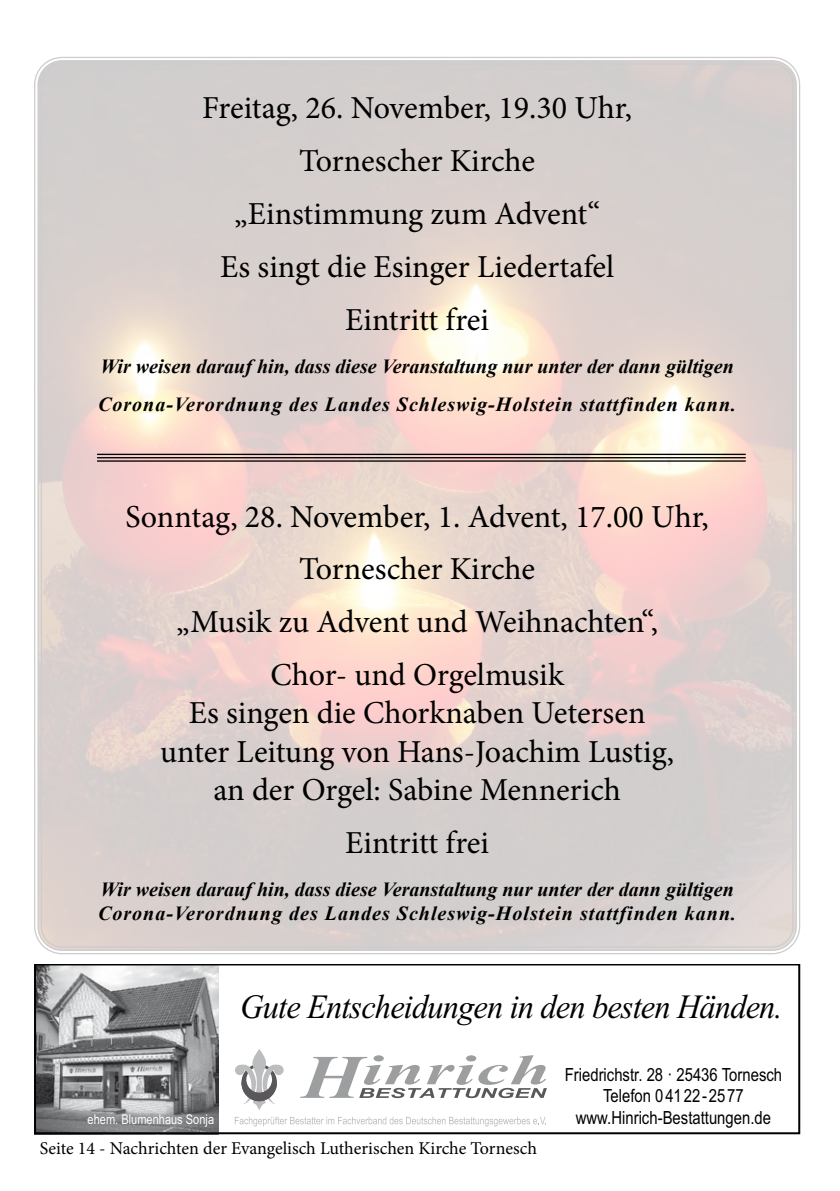
<style>
.page{position:relative;width:840px;height:1191px;background:#fff}
.page>*{position:absolute;margin:0;border:0;box-sizing:border-box;transform-origin:0 0}
.t1{font:italic 34px "Times New Roman";color:#000;scale:.95 1}
.t2{font:32px/52.8px "Minion Pro";color:#000;text-align:center}
.t3{font:italic 700 20px/38.4px "Times New Roman";color:#000}
.t4{font:18.2px/21.8px "Arial Narrow";color:#000;text-align:center}
.t5{font:18px "Minion Pro";letter-spacing:-.005em;color:#000}
.t6{font:13.4px "Arial Narrow";color:#fff}
</style>
<div class="page">
<img style="left:38px;top:61px;width:757px;height:889px">
<img style="left:37px;top:967px;width:181px;height:164px">
<div style="left:34px;top:964px;width:765px;height:170px;border:2px solid #000"></div>
<svg style="left:300px;top:1055px;width:246px;height:43px"></svg>
<svg style="left:235px;top:1049px;width:48px;height:61px"></svg>
<svg style="left:235px;top:1116px;width:311px;height:10px"></svg>
<hr style="left:97px;top:454px;width:648px;height:1px;background:#000">
<hr style="left:97px;top:457px;width:648px;height:1px;background:#000">
<hr style="left:97px;top:460px;width:648px;height:2px;background:#000">
<p class="t2" style="left:202px;top:82px;width:431px">Freitag, 26. November, 19.30 Uhr,<br>Tornescher Kirche „Einstimmung zum Advent“<br>Es singt die Esinger Liedertafel<br>Eintritt frei</p>
<p class="t3" style="left:98px;top:346px;width:639px">Wir weisen darauf hin, dass diese Veranstaltung nur unter der dann gültigen<br>Corona-Verordnung des Landes Schleswig-Holstein stattfinden kann.</p>
<p class="t2" style="left:125px;top:490px;width:584px">Sonntag, 28. November, 1. Advent, 17.00 Uhr,<br>Tornescher Kirche<br>„Musik zu Advent und Weihnachten“,<br>Chor- und Orgelmusik</p>
<p class="t2" style="left:160px;top:694px;width:515px;line-height:38.4px">Es singen die Chorknaben Uetersen unter Leitung von Hans-Joachim Lustig, an der Orgel: Sabine Mennerich</p>
<p class="t2" style="left:345px;top:816px;width:145px">Eintritt frei</p>
<p class="t3" style="left:98px;top:877px;width:639px;line-height:24px">Wir weisen darauf hin, dass diese Veranstaltung nur unter der dann gültigen<br>Corona-Verordnung des Landes Schleswig-Holstein stattfinden kann.</p>
<p class="t1" style="left:240px;top:983px;width:572px">Gute Entscheidungen in den besten Händen.</p>
<p class="t4" style="left:564px;top:1062px;width:219px">Friedrichstr. 28 · 25436 Tornesch<br>Telefon 04122-2577</p>
<p class="t6" style="left:88px;top:1109px;width:128px">ehem. Blumenhaus Sonja</p>
<p class="t4" style="left:575px;top:1106px;width:197px">www.Hinrich-Bestattungen.de</p>
<p class="t5" style="left:40px;top:1136px;width:498px">Seite 14 - Nachrichten der Evangelisch Lutherischen Kirche Tornesch</p>
</div>
